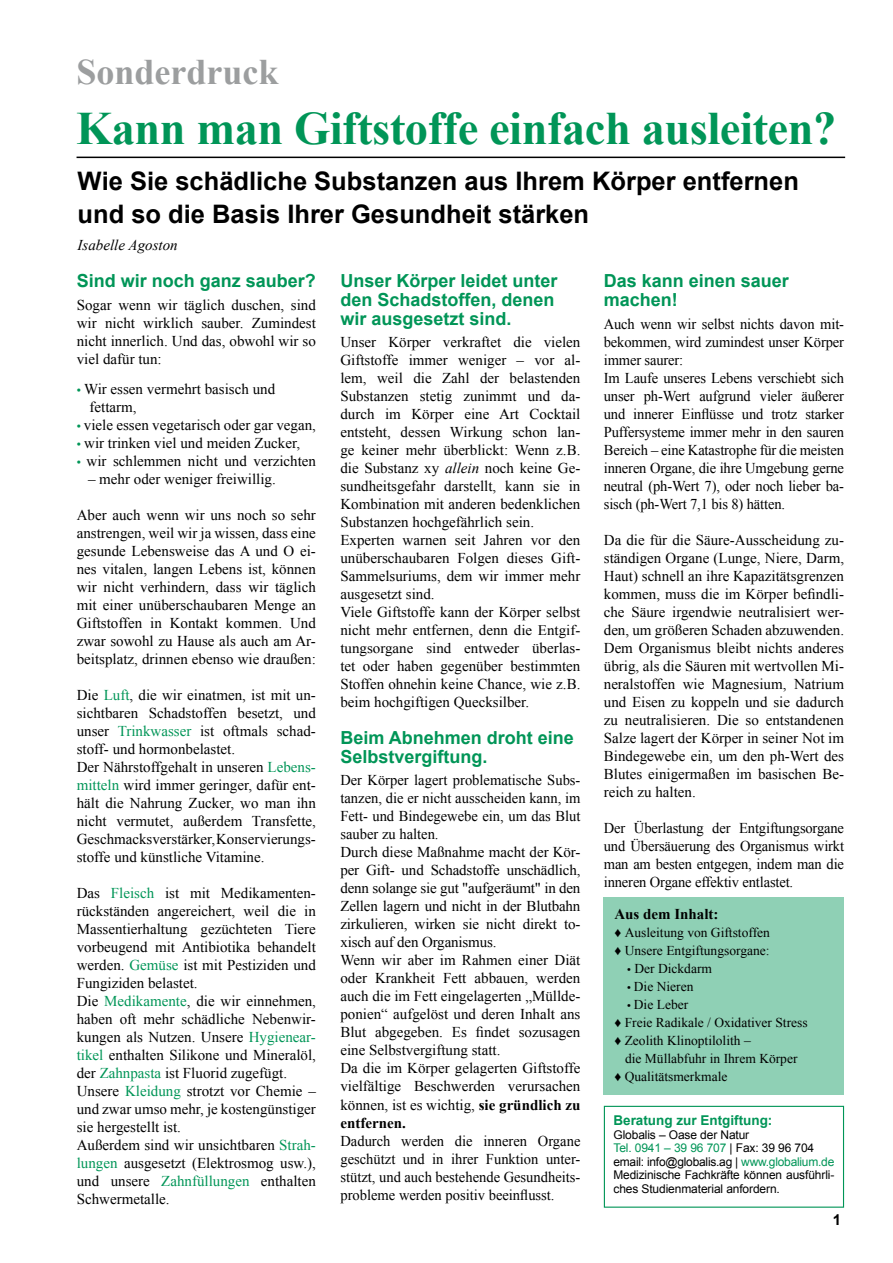
<style>
.page{position:relative;width:893px;height:1263px;background:#fff}
.page>*{position:absolute;margin:0;border:0;box-sizing:border-box;transform-origin:0 0}
.t1{font:700 46.5px "Times New Roman";letter-spacing:-.01em;color:#009557}
.t2{font:700 36px "Times New Roman";color:#9c9e9f}
.t3{font:700 25.5px/33px "Arial";color:#000}
.t4{font:700 18px/18.8px "Arial";color:#009557}
.t5{font:15px/18px "Times New Roman";color:#000;text-align:justify}
.t6{font:15px/18px "Times New Roman";color:#000;scale:.96 1}
.t7{font:italic 15px "Times New Roman";color:#000}
.t8{font:700 15px "Times New Roman";color:#000}
.t9{font:700 15px "Arial";color:#000}
.t10{font:14.55px "Times New Roman";color:#000}
.t11{font:13.5px/18px "Times New Roman";color:#000}
.t12{font:700 13.5px "Arial";color:#009557}
.t13{font:12px/13.5px "Arial";letter-spacing:-.01em;color:#000}
.s1{font-style:italic}
.s2{font-size:14.55px}
.s3{font-size:15px}
.s4{font-weight:700}
.s5{font-family:"Myriad Pro";color:#009557}
.s6{color:#009557}
.s7{font-family:"Myriad Pro"}
</style>
<div class="page">
<hr style="left:77px;top:157px;width:768px;height:1px;background:#000">
<div style="left:604px;top:897px;width:240px;height:197px;background:#8fd0b5"></div>
<div style="left:604px;top:1106px;width:240px;height:102px;border:1px solid #009557"></div>
<h2 class="t2" style="left:77px;top:47px;width:204px">Sonderdruck</h2>
<h1 class="t1" style="left:76px;top:96px;width:762px">Kann man Giftstoffe einfach ausleiten?</h1>
<h3 class="t3" style="left:78px;top:165px;width:723px">Wie Sie schädliche Substanzen aus Ihrem Körper entfernen und so die Basis Ihrer Gesundheit stärken</h3>
<p class="t7" style="left:78px;top:235px;width:102px">Isabelle Agoston</p>
<p class="t4" style="left:340px;top:272px;width:219px">Unser Körper leidet unter den Schadstoffen, denen wir ausgesetzt sind.</p>
<p class="t5" style="left:340px;top:333px;width:242px;text-align:left">Unser Körper verkraftet die vielen Giftstoffe immer weniger – vor al&shy;lem, weil die Zahl der belastenden Substanzen stetig zunimmt und da&shy;durch im Körper eine Art Cocktail entsteht, dessen Wirkung schon lan&shy;ge keiner mehr überblickt: Wenn z.B. die Substanz xy <span class="s1">allein</span> noch keine Ge&shy;sundheitsgefahr darstellt, kann sie in Kombination mit anderen bedenklichen Substanzen hochgefährlich sein.<br>Experten warnen seit Jahren vor den unüberschaubaren Folgen dieses Gift-Sammelsuriums, dem wir immer mehr ausgesetzt sind.<br>Viele Giftstoffe kann der Körper selbst nicht mehr entfernen, denn <span class="s2">die Entgif-</span></p>
<p class="t10" style="left:340px;top:639px;width:242px">tungsorgane sind entweder <span class="s3">überlas-</span></p>
<p class="t5" style="left:340px;top:657px;width:242px">tet oder haben gegenüber bestimmten Stoffen ohnehin keine Chance, wie z.B. beim hochgiftigen Quecksilber.</p>
<p class="t4" style="left:340px;top:729px;width:235px">Beim Abnehmen droht eine<br>Selbstvergiftung.</p>
<p class="t6" style="left:340px;top:771px;width:252px">Der Körper lagert problematische Subs&shy;tanzen, die er nicht ausscheiden kann, im Fett- und Bindegewebe ein, um das Blut sauber zu halten.<br>Durch diese Maßnahme macht der Kör&shy;per Gift- und Schadstoffe unschädlich, denn solange sie gut "aufgeräumt" in den Zellen lagern und nicht in der Blutbahn zirkulieren, wirken sie nicht direkt to&shy;xisch auf den Organismus.<br>Wenn wir aber im Rahmen einer Diät oder Krankheit Fett abbauen, werden auch die im Fett eingelagerten „Müllde&shy;ponien“ aufgelöst und deren Inhalt ans Blut abgegeben. Es findet sozusagen eine Selbstvergiftung statt.<br>Da die im Körper gelagerten Giftstoffe vielfältige Beschwerden verursachen können, ist es wichtig, <span class="s4">sie gründlich zu entfernen.</span></p>
<p class="t5" style="left:340px;top:1131px;width:242px">Dadurch werden die inneren Organe geschützt und in ihrer Funktion unter&shy;stützt, und auch bestehende Gesundheits&shy;probleme werden positiv beeinflusst.</p>
<p class="t4" style="left:77px;top:272px;width:241px">Sind wir noch ganz sauber?</p>
<p class="t5" style="left:77px;top:296px;width:241px">Sogar wenn wir täglich duschen, sind wir nicht wirklich sauber. Zumindest nicht innerlich. Und das, obwohl wir so viel dafür tun:</p>
<p class="t5" style="left:90px;top:380px;width:187px;text-indent:-13px"><span class="s5">•</span> Wir essen vermehrt basisch und fettarm,</p>
<p class="t5" style="left:77px;top:416px;width:241px"><span class="s5">•</span> viele essen vegetarisch oder gar vegan,</p>
<p class="t5" style="left:77px;top:434px;width:225px"><span class="s5">•</span> wir trinken viel und meiden Zucker,</p>
<p class="t5" style="left:77px;top:452px;width:241px"><span class="s5">•</span> wir schlemmen nicht und verzichten</p>
<p class="t5" style="left:88px;top:470px;width:189px">– mehr oder weniger freiwillig.</p>
<p class="t5" style="left:77px;top:506px;width:241px">Aber auch wenn wir uns noch so sehr anstrengen, weil wir ja wissen, dass eine gesunde Lebensweise das A und O ei&shy;nes vitalen, langen Lebens ist, können wir nicht verhindern, dass wir täglich mit einer unüberschaubaren Menge an Giftstoffen in Kontakt kommen. Und zwar sowohl zu Hause als auch am Ar&shy;beitsplatz, drinnen ebenso wie draußen:</p>
<p class="t5" style="left:77px;top:686px;width:241px;text-align:left">Die <span class="s6">Luft</span>, die wir einatmen, ist mit un&shy;sichtbaren Schadstoffen besetzt, und unser <span class="s6">Trinkwasser</span> ist oftmals schad&shy;stoff- und hormonbelastet.<br>Der Nährstoffgehalt in unseren <span class="s6">Lebens&shy;mitteln</span> wird immer geringer, dafür ent&shy;hält die Nahrung Zucker, wo man ihn nicht vermutet, außerdem Transfette, Geschmacksverstärker, Konservierungs&shy;stoffe und künstliche Vitamine.</p>
<p class="t5" style="left:77px;top:884px;width:241px;text-align:left">Das <span class="s6">Fleisch</span> ist mit Medikamenten&shy;rückständen angereichert, weil die in Massentierhaltung gezüchteten Tiere vorbeugend mit Antibiotika behandelt werden. <span class="s6">Gemüse</span> ist mit Pestiziden und Fungiziden belastet.<br>Die <span class="s6">Medikamente</span>, die wir einnehmen, haben oft mehr schädliche Nebenwir&shy;kungen als Nutzen. Unsere <span class="s6">Hygienear&shy;tikel</span> enthalten Silikone und Mineralöl, der <span class="s6">Zahnpasta</span> ist Fluorid zugefügt.<br>Unsere <span class="s6">Kleidung</span> strotzt vor Chemie – und zwar umso mehr, je kostengünstiger sie hergestellt ist.<br>Außerdem sind wir unsichtbaren <span class="s6">Strah&shy;lungen</span> ausgesetzt (Elektrosmog usw.), und unsere <span class="s6">Zahnfüllungen</span> enthalten Schwermetalle.</p>
<p class="t4" style="left:604px;top:272px;width:187px">Das kann einen sauer machen!</p>
<p class="t5" style="left:604px;top:314px;width:242px;text-align:left">Auch wenn wir selbst nichts davon mit&shy;bekommen, wird zumindest unser Körper immer saurer:<br>Im Laufe unseres Lebens verschiebt sich unser ph-Wert aufgrund vieler äußerer und innerer Einflüsse und trotz starker Puffersysteme immer mehr in den sauren Bereich – eine Katastrophe für die meisten inneren Organe, die ihre Umgebung gerne neutral (ph-Wert 7), oder noch lieber ba&shy;sisch (ph-Wert 7,1 bis 8) hätten.</p>
<p class="t5" style="left:604px;top:530px;width:242px">Da die für die Säure-Ausscheidung zu&shy;ständigen Organe (Lunge, Niere, Darm, Haut) schnell an ihre Kapazitätsgrenzen kommen, muss die im Körper befindli&shy;che Säure irgendwie neutralisiert wer&shy;den, um größeren Schaden abzuwenden.<br>Dem Organismus bleibt nichts anderes übrig, als die Säuren mit wertvollen Mi&shy;neralstoffen wie Magnesium, Natrium und Eisen zu koppeln und sie dadurch zu neutralisieren. Die so entstandenen Salze lagert der Körper in seiner Not im Bindegewebe ein, um den ph-Wert des Blutes einigermaßen im basischen Be&shy;reich zu halten.</p>
<p class="t5" style="left:604px;top:818px;width:242px">Der Überlastung der Entgiftungsorgane und Übersäuerung des Organismus wirkt man am besten entgegen, indem man die inneren Organe effektiv entlastet.</p>
<p class="t8" style="left:614px;top:904px;width:106px">Aus dem Inhalt:</p>
<p class="t11" style="left:614px;top:924px;width:157px">♦ Ausleitung von Giftstoffen ♦ Unsere Entgiftungsorgane:</p>
<p class="t11" style="left:627px;top:960px;width:86px"><span class="s7">•</span> Der Dickdarm</p>
<p class="t11" style="left:627px;top:978px;width:68px"><span class="s7">•</span> Die Nieren</p>
<p class="t11" style="left:614px;top:996px;width:195px;text-indent:13px"><span class="s7">•</span> Die Leber<br>♦ Freie Radikale / Oxidativer Stress ♦ Zeolith Klinoptilolith –</p>
<p class="t11" style="left:614px;top:1050px;width:185px;text-indent:11px">die Müllabfuhr in Ihrem Körper ♦ Qualitätsmerkmale</p>
<p class="t12" style="left:613px;top:1111px;width:160px">Beratung zur Entgiftung:</p>
<p class="t13" style="left:613px;top:1128px;width:222px">Globalis – Oase der Natur<br><span class="s6">Tel. 0941 – 39 96 707</span> | Fax: 39 96 704 email: info@globalis.ag | <span class="s6">www.globalium.de </span>Medizinische Fachkräfte können ausführli&shy;ches Studienmaterial anfordern.</p>
<p class="t9" style="left:833px;top:1210px;width:10px">1</p>
</div>
